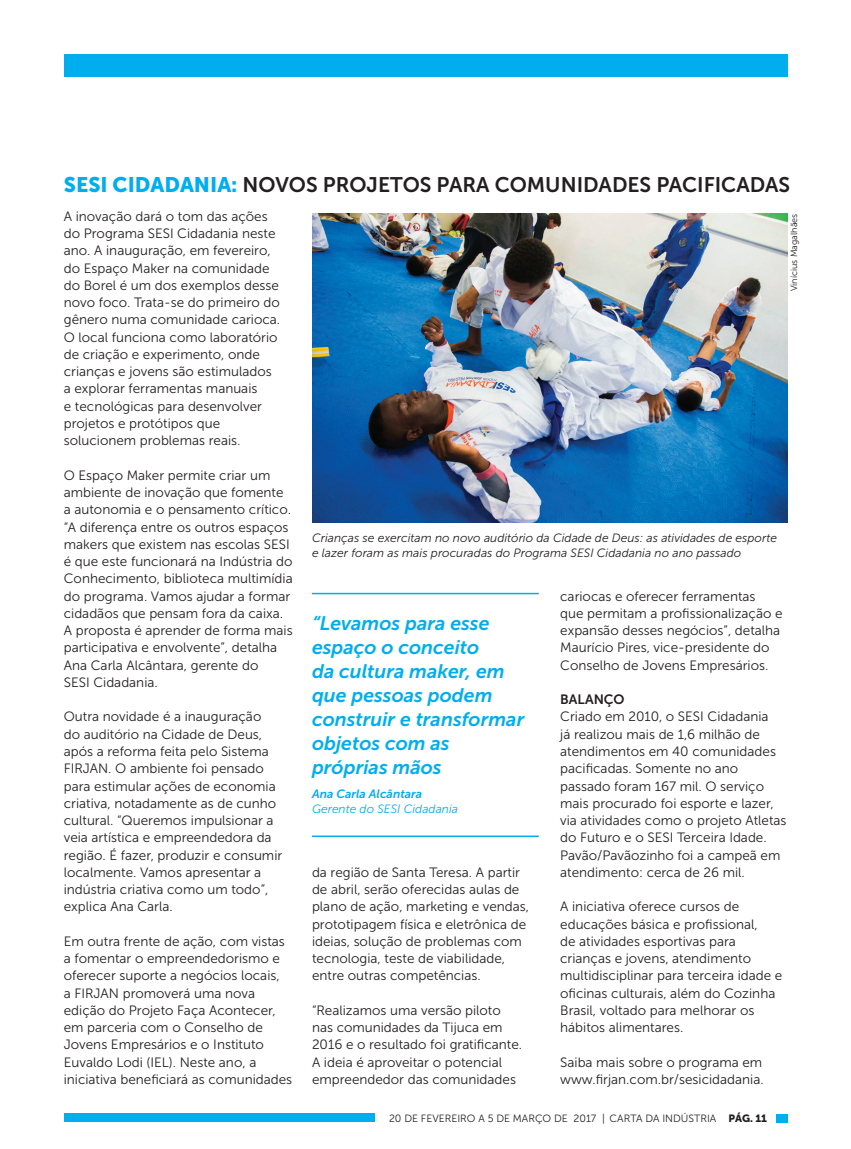
<style>
.page{position:relative;width:851px;height:1149px;background:#fff}
.page>*{position:absolute;margin:0;border:0;box-sizing:border-box;transform-origin:0 0}
.texto{font:21px "Museo Sans 700";color:#231f20}
.OLHO_NOVO_01{font:italic 19.5px/24px "Museo Sans 700";color:#00aeef}
.texto-2{font:13.5px/17.2px "Museo Sans 300";color:#231f20}
.Entretítulo{font:13.5px "Museo Sans 700";color:#231f20}
.Legenda{font:italic 12px "Museo Sans 300";color:#231f20}
.OLHO_NOVO_03{font:italic 12px "Museo Sans 300";color:#00aeef}
.OLHO_NOVO_02{font:italic 12px "Museo Sans 700";color:#00aeef}
.t1{font:10.5px "Museo Sans 300";color:#231f20}
.Crédito{font:9px "Museo Sans 300";color:#231f20}
.s1{font-family:"Museo Sans 900";color:#00aeef}
.s2{font-family:"Museo Sans 900"}
</style>
<div class="page">
<div style="left:64px;top:1113px;width:310px;height:8px;background:#00aeef"></div>
<div style="left:775px;top:1113px;width:12px;height:8px;background:#00aeef"></div>
<div style="left:64px;top:54px;width:723px;height:22px;background:#00aeef"></div>
<img style="left:312px;top:214px;width:475px;height:308px">
<hr style="left:312px;top:592px;width:226px;height:2px;background:#00aeef">
<hr style="left:312px;top:835px;width:226px;height:1px;background:#00aeef">
<p class="texto" style="left:64px;top:173px;width:727px"><span class="s1">SESI CIDADANIA:</span> NOVOS PROJETOS PARA COMUNIDADES PACIFICADAS</p>
<p class="texto-2" style="left:64px;top:207px;width:218px">A inovação dará o tom das ações do Programa SESI Cidadania neste ano. A inauguração, em fevereiro, do Espaço Maker na comunidade do Borel é um dos exemplos desse novo foco. Trata-se do primeiro do gênero numa comunidade carioca.<br>O local funciona como laboratório de criação e experimento, onde crianças e jovens são estimulados a explorar ferramentas manuais<br>e tecnológicas para desenvolver projetos e protótipos que solucionem problemas reais.</p>
<p class="texto-2" style="left:64px;top:466px;width:230px">O Espaço Maker permite criar um ambiente de inovação que fomente a autonomia e o pensamento crítico. “A diferença entre os outros espaços makers que existem nas escolas SESI é que este funcionará na Indústria do Conhecimento, biblioteca multimídia do programa. Vamos ajudar a formar cidadãos que pensam fora da caixa.<br>A proposta é aprender de forma mais participativa e envolvente”, detalha Ana Carla Alcântara, gerente do<br>SESI Cidadania.</p>
<p class="texto-2" style="left:64px;top:708px;width:220px">Outra novidade é a inauguração<br>do auditório na Cidade de Deus, após a reforma feita pelo Sistema<br>FIRJAN. O ambiente foi pensado para estimular ações de economia criativa, notadamente as de cunho cultural. “Queremos impulsionar a veia artística e empreendedora da região. É fazer, produzir e consumir localmente. Vamos apresentar a indústria criativa como um todo”, explica Ana Carla.</p>
<p class="texto-2" style="left:64px;top:932px;width:230px">Em outra frente de ação, com vistas a fomentar o empreendedorismo e oferecer suporte a negócios locais,<br>a FIRJAN promoverá uma nova edição do Projeto Faça Acontecer, em parceria com o Conselho de Jovens Empresários e o Instituto Euvaldo Lodi (IEL). Neste ano, a iniciativa beneficiará as comunidades</p>
<p class="Crédito" style="left:789px;top:291px;width:79px;rotate:-90deg">Vinícius Magalhães</p>
<p class="Legenda" style="left:312px;top:531px;width:466px">Crianças se exercitam no novo auditório da Cidade de Deus: as atividades de esporte</p>
<p class="Legenda" style="left:312px;top:546px;width:431px">e lazer foram as mais procuradas do Programa SESI Cidadania no ano passado</p>
<p class="OLHO_NOVO_01" style="left:312px;top:611px;width:214px">“Levamos para esse espaço o conceito<br>da cultura maker, em que pessoas podem construir e transformar objetos com as próprias mãos</p>
<p class="OLHO_NOVO_02" style="left:312px;top:787px;width:112px">Ana Carla Alcântara</p>
<p class="OLHO_NOVO_03" style="left:312px;top:802px;width:148px">Gerente do SESI Cidadania</p>
<p class="texto-2" style="left:312px;top:863px;width:219px">da região de Santa Teresa. A partir de abril, serão oferecidas aulas de plano de ação, marketing e vendas, prototipagem física e eletrônica de ideias, solução de problemas com tecnologia, teste de viabilidade, entre outras competências.</p>
<p class="texto-2" style="left:312px;top:1001px;width:212px">“Realizamos uma versão piloto nas comunidades da Tijuca em<br>2016 e o resultado foi gratificante.<br>A ideia é aproveitar o potencial empreendedor das comunidades</p>
<p class="texto-2" style="left:560px;top:587px;width:224px">cariocas e oferecer ferramentas<br>que permitam a profissionalização e expansão desses negócios”, detalha Maurício Pires, vice-presidente do Conselho de Jovens Empresários.</p>
<p class="Entretítulo" style="left:560px;top:691px;width:66px">BALANÇO</p>
<p class="texto-2" style="left:560px;top:708px;width:228px">Criado em 2010, o SESI Cidadania<br>já realizou mais de 1,6 milhão de atendimentos em 40 comunidades pacificadas. Somente no ano passado foram 167 mil. O serviço mais procurado foi esporte e lazer, via atividades como o projeto Atletas do Futuro e o SESI Terceira Idade.<br>Pavão/Pavãozinho foi a campeã em atendimento: cerca de 26 mil.</p>
<p class="texto-2" style="left:560px;top:897px;width:224px">A iniciativa oferece cursos de educações básica e profissional,<br>de atividades esportivas para crianças e jovens, atendimento multidisciplinar para terceira idade e oficinas culturais, além do Cozinha<br>Brasil, voltado para melhorar os hábitos alimentares.</p>
<p class="texto-2" style="left:560px;top:1053px;width:203px">Saiba mais sobre o programa em</p>
<p class="texto-2" style="left:560px;top:1070px;width:205px">www.firjan.com.br/sesicidadania.</p>
<p class="t1" style="left:389px;top:1112px;width:379px">20 DE FEVEREIRO A 5 DE MARÇO DE 2017 | CARTA DA INDÚSTRIA <span class="s2">PÁG. 11</span></p>
</div>
